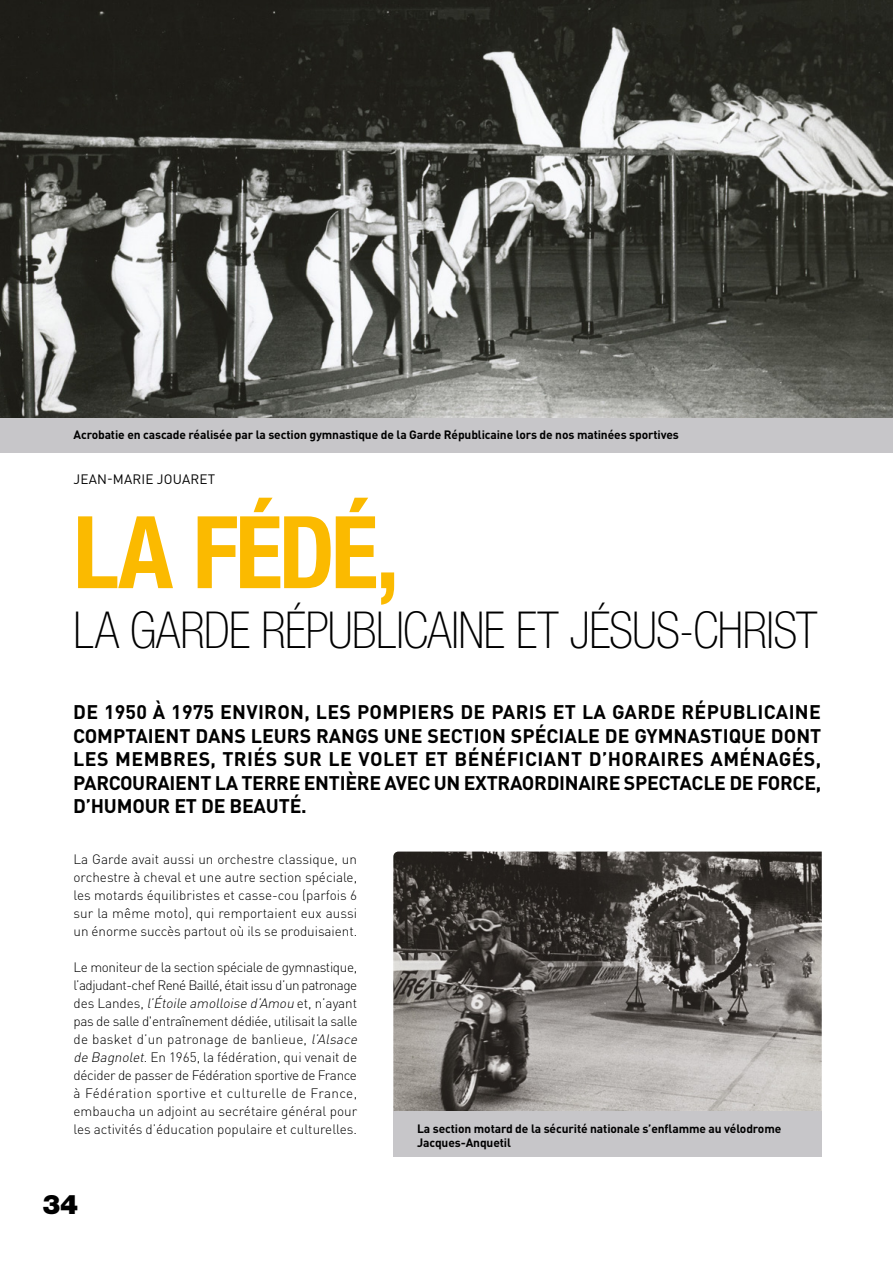
<style>
.page{position:relative;width:893px;height:1263px;background:#fff}
.page>*{position:absolute;margin:0;border:0;box-sizing:border-box;transform-origin:0 0}
.t1{font:700 condensed 100.5px "Helvetica Neue LT Std";letter-spacing:-.035em;color:#fbba00}
.t2{font:100 condensed 51px "Helvetica Neue LT Std";letter-spacing:-.02em;color:#000}
.t3{font:900 27px "Helvetica Neue LT Std";color:#000}
.t4{font:700 19.5px/23.4px "DIN Pro";letter-spacing:-.015em;color:#000;text-align:justify}
.t5{font:300 13.5px/18px "DIN Pro";letter-spacing:-.025em;color:#000}
.t6{font:300 13.5px/18px "DIN Pro";letter-spacing:-.005em;color:#000;text-align:justify}
.t7{font:13.5px "DIN Pro";letter-spacing:.01em;color:#000}
.t8{font:700 12px/14.4px "DIN Pro";letter-spacing:-.01em;color:#000}
.s1{font-style:italic}
</style>
<div class="page">
<img style="left:0;top:0;width:893px;height:418px">
<div style="left:0;top:418px;width:893px;height:35px;background:#c7c6c9"></div>
<img style="left:393px;top:851px;width:429px;height:260px">
<div style="left:393px;top:1111px;width:429px;height:46px;background:#c7c6c9"></div>
<p class="t8" style="left:74px;top:427px;width:607px">Acrobatie en cascade réalisée par la section gymnastique de la Garde Républicaine lors de nos matinées sportives</p>
<p class="t7" style="left:74px;top:470px;width:143px">JEAN-MARIE JOUARET</p>
<h1 class="t1" style="left:73px;top:491px;width:328px">LA FÉDÉ,</h1>
<h2 class="t2" style="left:73px;top:602px;width:746px">LA GARDE RÉPUBLICAINE ET JÉSUS-CHRIST</h2>
<p class="t4" style="left:73px;top:700px;width:750px">DE 1950 À 1975 ENVIRON, LES POMPIERS DE PARIS ET LA GARDE RÉPUBLICAINE COMPTAIENT DANS LEURS RANGS UNE SECTION SPÉCIALE DE GYMNASTIQUE DONT LES MEMBRES, TRIÉS SUR LE VOLET ET BÉNÉFICIANT D’HORAIRES AMÉNAGÉS, PARCOURAIENT LA TERRE ENTIÈRE AVEC UN EXTRAORDINAIRE SPECTACLE DE FORCE, D’HUMOUR ET DE BEAUTÉ.</p>
<p class="t6" style="left:74px;top:850px;width:285px">La Garde avait aussi un orchestre classique, un orchestre à cheval et une autre section spéciale, les motards équilibristes et casse-cou (parfois 6 sur la même moto), qui remportaient eux aussi un énorme succès partout où ils se produisaient.</p>
<p class="t5" style="left:74px;top:958px;width:288px">Le moniteur de la section spéciale de gymnastique, l’adjudant-chef René Baillé, était issu d’un patronage d e s La n d e s , <span class="s1">l’Étoile amolloise d’Amou</span> e t , n ’ aya n t pas de salle d'entraînement dédiée, utilisait la salle de basket d’un patronage de banlieue, <span class="s1">l’Alsace de Bagnolet</span>. En 1965, la fédération, qui venait de décider de passer de Fédération sportive de France à Fédération sportive et culturelle de France, embaucha un adjoint au secrétaire général pour les activités d’éducation populaire et culturelles.</p>
<h3 class="t3" style="left:43px;top:1188px;width:37px">34</h3>
<p class="t8" style="left:417px;top:1121px;width:366px">La section motard de la sécurité nationale s’enflamme au vélodrome<br>Jacques-Anquetil</p>
</div>
